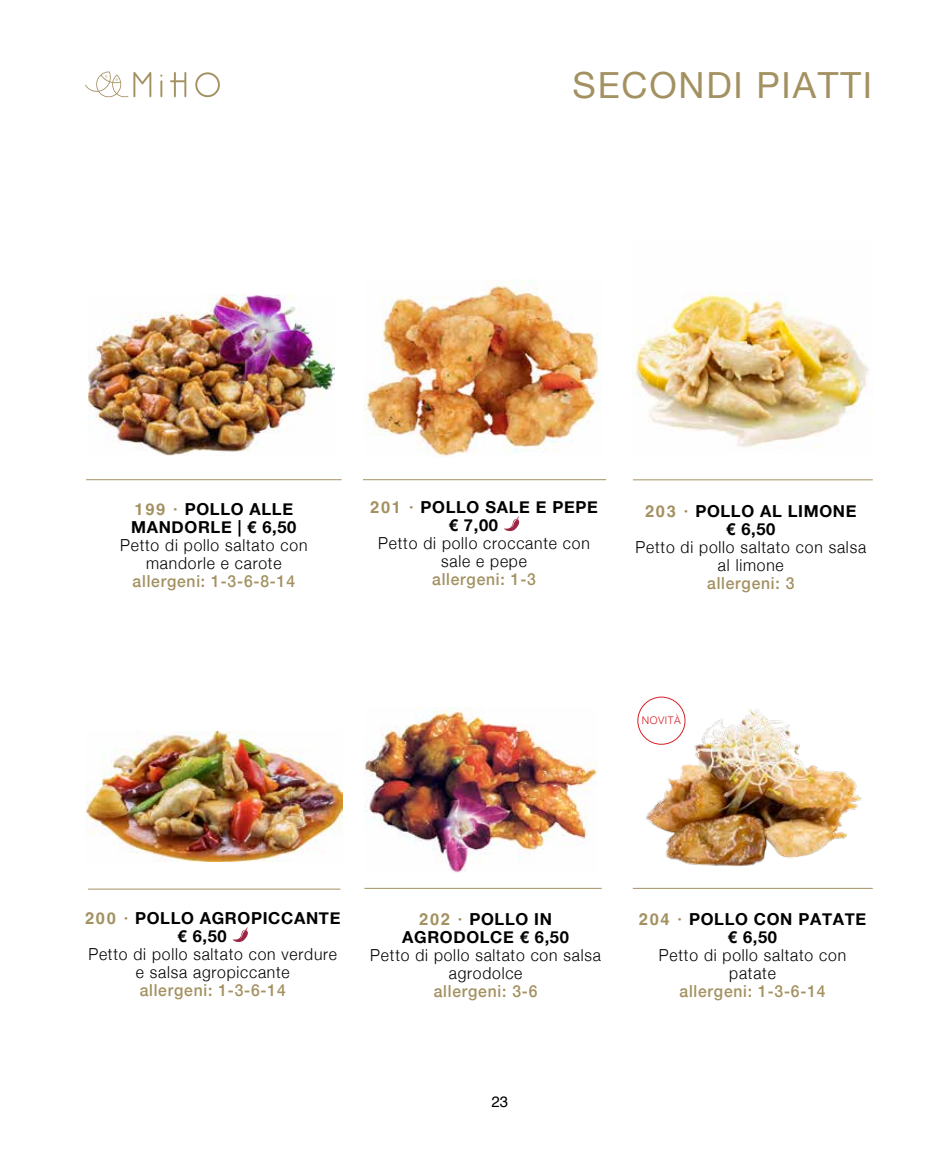
<style>
.page{position:relative;width:936px;height:1149px;background:#fff}
.page>*{position:absolute;margin:0;border:0;box-sizing:border-box;transform-origin:0 0}
.t1{font:36px "Helvetica Neue";letter-spacing:.05em;color:#a39161}
.t2{font:300 16.5px/18px "Helvetica Neue";letter-spacing:.05em;color:#000;text-align:center;scale:.95 1}
.t3{font:700 16.5px/18px "Helvetica Neue";letter-spacing:.04em;color:#000}
.t4{font:500 16.5px "Helvetica Neue";letter-spacing:.05em;color:#a39161;scale:.95 1}
.t5{font:15px "Helvetica";color:#000}
.t6{font:300 10.5px "Helvetica Neue";letter-spacing:.05em;color:#d52027}
.s1{font-family:"Helvetica";color:#a39161}
</style>
<div class="page">
<svg style="left:170px;top:72px;width:16px;height:25px"></svg>
<svg style="left:195px;top:72px;width:25px;height:25px"></svg>
<svg style="left:160px;top:75px;width:2px;height:22px"></svg>
<svg style="left:85px;top:71px;width:66px;height:27px"></svg>
<svg style="left:232px;top:927px;width:16px;height:14px"></svg>
<svg style="left:504px;top:516px;width:15px;height:15px"></svg>
<img style="left:86px;top:731px;width:256px;height:130px">
<img style="left:364px;top:280px;width:235px;height:177px">
<img style="left:365px;top:707px;width:233px;height:165px">
<img style="left:632px;top:292px;width:237px;height:156px">
<hr style="left:88px;top:888px;width:252px;height:1px;background:#a39161">
<hr style="left:363px;top:479px;width:243px;height:1px;background:#a39161">
<hr style="left:86px;top:479px;width:255px;height:1px;background:#a39161">
<hr style="left:364px;top:887px;width:237px;height:1px;background:#a39161">
<hr style="left:632px;top:479px;width:240px;height:1px;background:#a39161">
<hr style="left:632px;top:887px;width:240px;height:1px;background:#a39161">
<img style="left:637px;top:698px;width:225px;height:169px">
<div style="left:637px;top:696px;width:48px;height:48px;border:1px solid #d52027;border-radius:50%"></div>
<img style="left:88px;top:295px;width:246px;height:160px">
<h1 class="t1" style="left:572px;top:59px;width:301px">SECONDI PIATTI</h1>
<p class="t3" style="left:131px;top:500px;width:167px"><span class="s1">199 ·</span> POLLO ALLE<br>MANDORLE | € 6,50</p>
<p class="t2" style="left:120px;top:534px;width:198px">Petto di pollo saltato con mandorle e carote</p>
<p class="t4" style="left:133px;top:567px;width:172px">allergeni: 1-3-6-8-14</p>
<p class="t3" style="left:449px;top:498px;width:150px;text-indent:-79px"><span class="s1">201 ·</span> POLLO SALE E PEPE € 7,00</p>
<p class="t2" style="left:378px;top:533px;width:224px">Petto di pollo croccante con sale e pepe</p>
<p class="t4" style="left:432px;top:566px;width:111px">allergeni: 1-3</p>
<p class="t3" style="left:645px;top:502px;width:213px;text-align:center"><span class="s1">203 ·</span> POLLO AL LIMONE € 6,50</p>
<p class="t2" style="left:635px;top:536px;width:244px">Petto di pollo saltato con salsa al limone</p>
<p class="t4" style="left:707px;top:569px;width:93px">allergeni: 3</p>
<p class="t6" style="left:641px;top:711px;width:40px">NOVITÀ</p>
<p class="t3" style="left:177px;top:909px;width:164px;text-indent:-92px"><span class="s1">200 ·</span> POLLO AGROPICCANTE € 6,50</p>
<p class="t2" style="left:88px;top:943px;width:263px">Petto di pollo saltato con verdure e salsa agropiccante</p>
<p class="t4" style="left:140px;top:976px;width:155px">allergeni: 1-3-6-14</p>
<p class="t3" style="left:402px;top:910px;width:168px;text-align:center"><span class="s1">202 ·</span> POLLO IN<br>AGRODOLCE € 6,50</p>
<p class="t2" style="left:370px;top:945px;width:244px">Petto di pollo saltato con salsa agrodolce</p>
<p class="t4" style="left:433px;top:978px;width:111px">allergeni: 3-6</p>
<p class="t5" style="left:491px;top:1089px;width:18px">23</p>
<p class="t3" style="left:638px;top:910px;width:229px;text-align:center"><span class="s1">204 ·</span> POLLO CON PATATE € 6,50</p>
<p class="t2" style="left:659px;top:945px;width:198px">Petto di pollo saltato con patate</p>
<p class="t4" style="left:679px;top:978px;width:155px">allergeni: 1-3-6-14</p>
</div>
